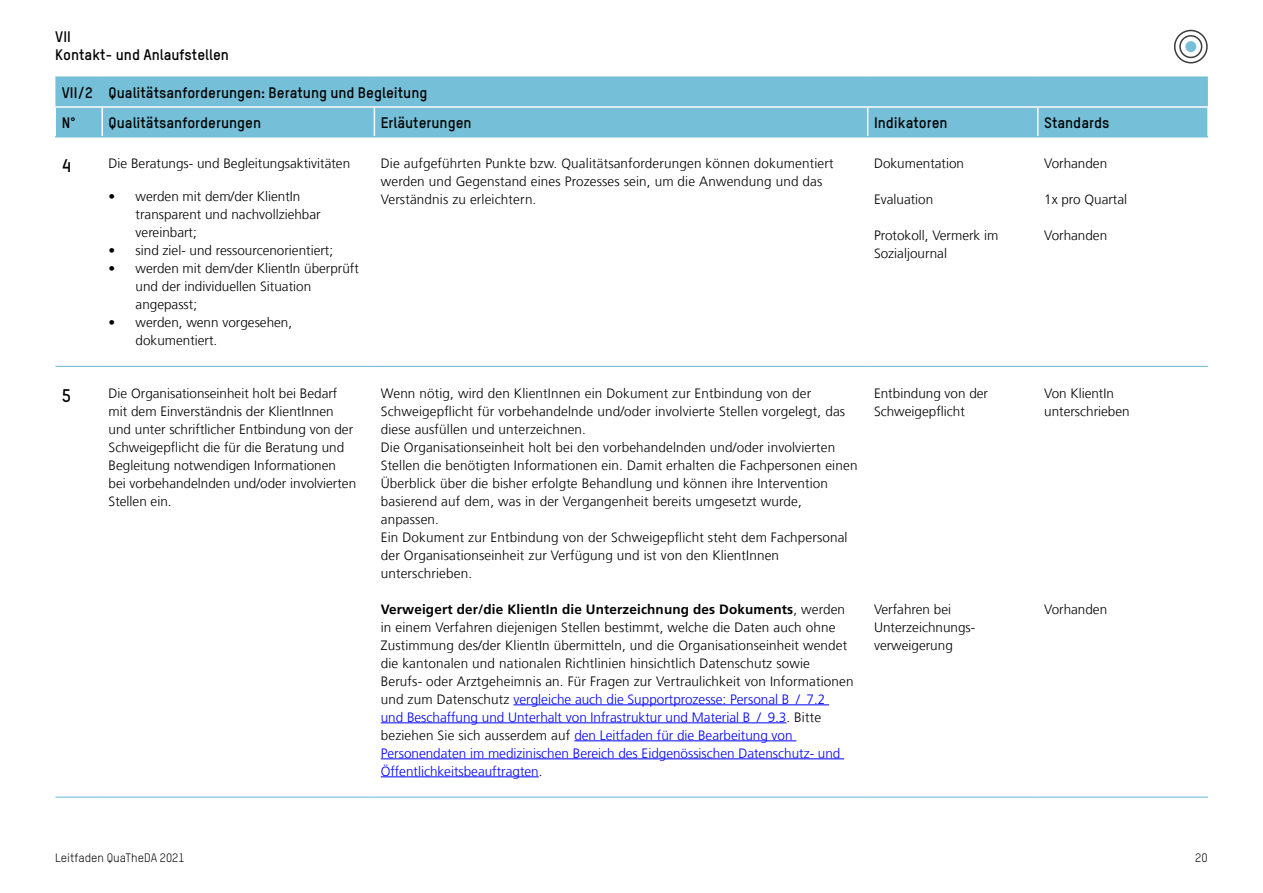
<style>
.page{position:relative;width:1263px;height:893px;background:#fff}
.page>*{position:absolute;margin:0;border:0;box-sizing:border-box;transform-origin:0 0}
.t1{font:700 18px "TSTAR";color:#000}
.t2{font:700 15px/18px "TSTAR";color:#000}
.t3{font:300 13.5px/18px "Frutiger LT Com";letter-spacing:.01em;color:#000}
.t4{font:12px "TSTAR";color:#000}
.s1{font-weight:700}
.s2{color:#00f}
</style>
<div class="page">
<div style="left:1185px;top:41px;width:11px;height:11px;background:#75bfd8;border-radius:50%"></div>
<div style="left:1179px;top:35px;width:23px;height:23px;border:1px solid #3c3c3b;border-radius:50%"></div>
<div style="left:1174px;top:30px;width:34px;height:33px;border:1px solid #3c3c3b;border-radius:50%"></div>
<div style="left:55px;top:78px;width:1153px;height:58px;background:#75bfd8"></div>
<svg style="left:55px;top:108px;width:1px;height:28px"></svg>
<svg style="left:1207px;top:108px;width:1px;height:28px"></svg>
<hr style="left:55px;top:106px;width:47px;height:2px;background:#fff">
<hr style="left:102px;top:106px;width:272px;height:2px;background:#fff">
<hr style="left:101px;top:108px;width:2px;height:28px;background:#fff">
<hr style="left:374px;top:106px;width:494px;height:2px;background:#fff">
<svg style="left:374px;top:108px;width:1px;height:28px"></svg>
<hr style="left:868px;top:106px;width:170px;height:2px;background:#fff">
<svg style="left:867px;top:108px;width:1px;height:28px"></svg>
<hr style="left:1038px;top:106px;width:170px;height:2px;background:#fff">
<svg style="left:1037px;top:108px;width:1px;height:28px"></svg>
<hr style="left:55px;top:76px;width:47px;height:2px;background:#75bfd8">
<hr style="left:102px;top:76px;width:272px;height:2px;background:#75bfd8">
<hr style="left:374px;top:76px;width:494px;height:2px;background:#75bfd8">
<hr style="left:868px;top:76px;width:170px;height:2px;background:#75bfd8">
<hr style="left:1038px;top:76px;width:170px;height:2px;background:#75bfd8">
<hr style="left:55px;top:136px;width:47px;height:2px;background:#75bfd8">
<hr style="left:102px;top:136px;width:272px;height:2px;background:#75bfd8">
<hr style="left:374px;top:136px;width:494px;height:2px;background:#75bfd8">
<hr style="left:868px;top:136px;width:170px;height:2px;background:#75bfd8">
<hr style="left:1038px;top:136px;width:170px;height:2px;background:#75bfd8">
<hr style="left:55px;top:796px;width:47px;height:2px;background:#75bfd8">
<hr style="left:102px;top:796px;width:272px;height:2px;background:#75bfd8">
<hr style="left:374px;top:796px;width:494px;height:2px;background:#75bfd8">
<hr style="left:868px;top:796px;width:170px;height:2px;background:#75bfd8">
<hr style="left:1038px;top:796px;width:170px;height:2px;background:#75bfd8">
<hr style="left:55px;top:366px;width:47px;height:1px;background:#75bfd8">
<hr style="left:102px;top:366px;width:272px;height:1px;background:#75bfd8">
<hr style="left:374px;top:366px;width:494px;height:1px;background:#75bfd8">
<hr style="left:868px;top:366px;width:170px;height:1px;background:#75bfd8">
<hr style="left:1038px;top:366px;width:170px;height:1px;background:#75bfd8">
<hr style="left:513px;top:704px;width:316px;height:1px;background:#00f">
<hr style="left:381px;top:722px;width:405px;height:1px;background:#00f">
<hr style="left:574px;top:740px;width:222px;height:1px;background:#00f">
<hr style="left:381px;top:758px;width:463px;height:1px;background:#00f">
<hr style="left:381px;top:776px;width:158px;height:1px;background:#00f">
<p class="t2" style="left:55px;top:27px;width:175px">VII<br>Kontakt- und Anlaufstellen</p>
<p class="t2" style="left:62px;top:77px;width:367px;line-height:29.7px">VII/2 Qualitätsanforderungen: Beratung und Begleitung<br>N°</p>
<p class="t2" style="left:109px;top:113px;width:154px">Qualitätsanforderungen</p>
<p class="t2" style="left:381px;top:113px;width:92px">Erläuterungen</p>
<p class="t2" style="left:874px;top:113px;width:75px">Indikatoren</p>
<p class="t2" style="left:1044px;top:113px;width:67px">Standards</p>
<h1 class="t1" style="left:62px;top:154px;width:11px">4</h1>
<p class="t3" style="left:109px;top:155px;width:243px">Die Beratungs- und Begleitungsaktivitäten</p>
<p class="t3" style="left:136px;top:188px;width:187px;text-indent:-27px">• werden mit dem/der KlientIn transparent und nachvollziehbar vereinbart;</p>
<p class="t3" style="left:109px;top:242px;width:226px">• sind ziel- und ressourcenorientiert;</p>
<p class="t3" style="left:136px;top:260px;width:225px;text-indent:-27px">• werden mit dem/der KlientIn überprüft und der individuellen Situation angepasst;</p>
<p class="t3" style="left:136px;top:314px;width:158px;text-indent:-27px">• werden, wenn vorgesehen, dokumentiert.</p>
<p class="t3" style="left:381px;top:155px;width:454px">Die aufgeführten Punkte bzw. Qualitätsanforderungen können dokumentiert werden und Gegenstand eines Prozesses sein, um die Anwendung und das<br>Verständnis zu erleichtern.</p>
<p class="t3" style="left:874px;top:155px;width:92px">Dokumentation</p>
<p class="t3" style="left:874px;top:191px;width:61px">Evaluation</p>
<p class="t3" style="left:874px;top:227px;width:126px">Protokoll, Vermerk im<br>Sozialjournal</p>
<h1 class="t1" style="left:62px;top:384px;width:11px">5</h1>
<p class="t3" style="left:109px;top:384px;width:249px">Die Organisationseinheit holt bei Bedarf mit dem Einverständnis der KlientInnen und unter schriftlicher Entbindung von der Schweigepflicht die für die Beratung und Begleitung notwendigen Informationen bei vorbehandelnden und/oder involvierten Stellen ein.</p>
<p class="t3" style="left:381px;top:384px;width:478px">Wenn nötig, wird den KlientInnen ein Dokument zur Entbindung von der Schweigepflicht für vorbehandelnde und/oder involvierte Stellen vorgelegt, das diese ausfüllen und unterzeichnen.<br>Die Organisationseinheit holt bei den vorbehandelnden und/oder involvierten Stellen die benötigten Informationen ein. Damit erhalten die Fachpersonen einen Überblick über die bisher erfolgte Behandlung und können ihre Intervention basierend auf dem, was in der Vergangenheit bereits umgesetzt wurde, anpassen.<br>Ein Dokument zur Entbindung von der Schweigepflicht steht dem Fachpersonal der Organisationseinheit zur Verfügung und ist von den KlientInnen unterschrieben.</p>
<p class="t3" style="left:381px;top:600px;width:474px"><span class="s1">Verweigert der/die KlientIn die Unterzeichnung des Dokuments</span>, werden in einem Verfahren diejenigen Stellen bestimmt, welche die Daten auch ohne Zustimmung des/der KlientIn übermitteln, und die Organisationseinheit wendet die kantonalen und nationalen Richtlinien hinsichtlich Datenschutz sowie Berufs- oder Arztgeheimnis an. Für Fragen zur Vertraulichkeit von Informationen und zum Datenschutz <span class="s2">vergleiche auch die Supportprozesse: Personal B / 7.2<br>und Beschaffung und Unterhalt von Infrastruktur und Material B / 9.3</span>. Bitte beziehen Sie sich ausserdem auf <span class="s2">den Leitfaden für die Bearbeitung von Personendaten im medizinischen Bereich des Eidgenössischen Datenschutz- und Öffentlichkeitsbeauftragten</span>.</p>
<p class="t3" style="left:874px;top:384px;width:116px">Entbindung von der<br>Schweigepflicht</p>
<p class="t3" style="left:874px;top:600px;width:103px">Verfahren bei<br>Unterzeichnungs&shy;verweigerung</p>
<p class="t3" style="left:1044px;top:155px;width:65px">Vorhanden</p>
<p class="t3" style="left:1044px;top:191px;width:85px">1x pro Quartal</p>
<p class="t3" style="left:1044px;top:227px;width:65px">Vorhanden</p>
<p class="t3" style="left:1044px;top:384px;width:87px">Von KlientIn unterschrieben</p>
<p class="t3" style="left:1044px;top:600px;width:65px">Vorhanden</p>
<p class="t4" style="left:55px;top:850px;width:131px">Leitfaden QuaTheDA 2021</p>
<p class="t4" style="left:1195px;top:850px;width:14px">20</p>
</div>
